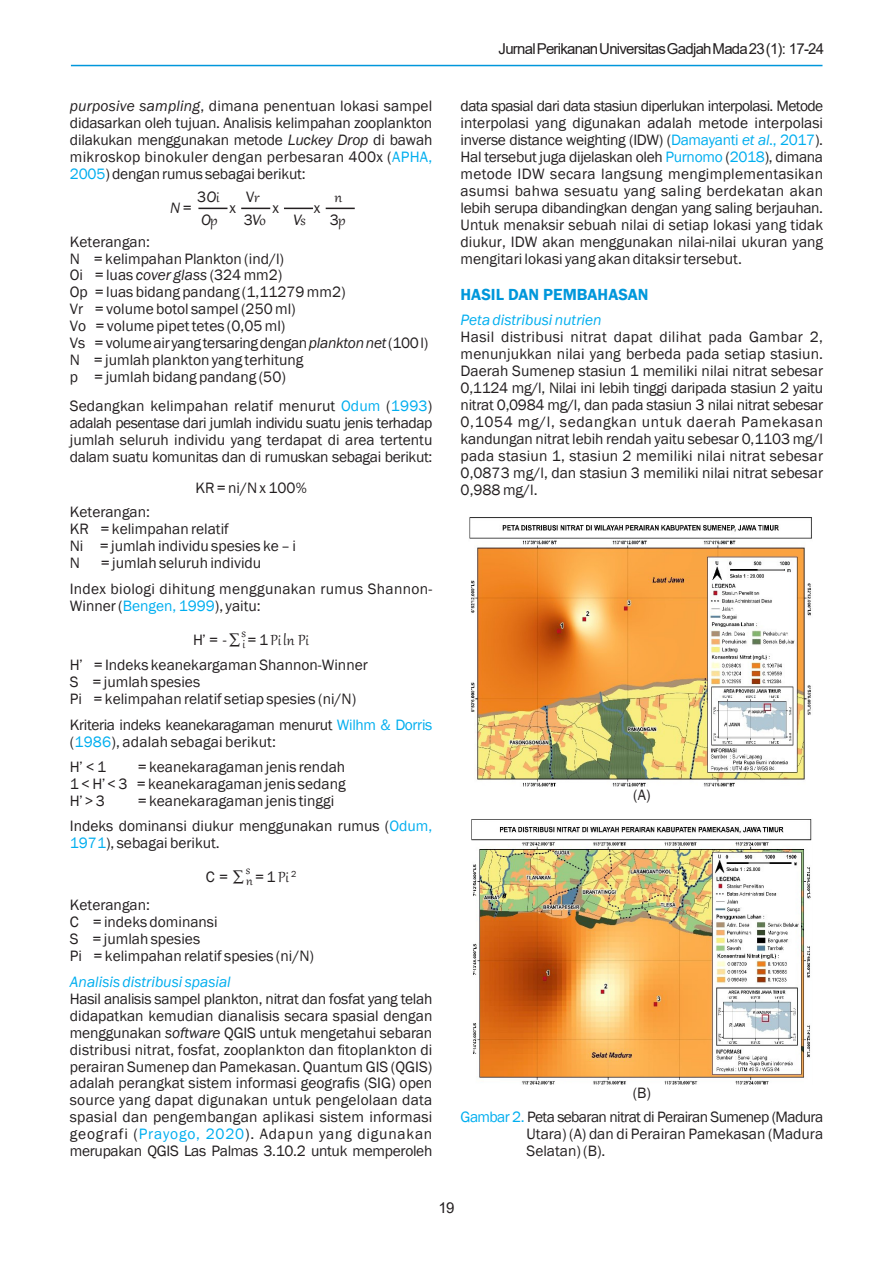
<style>
.page{position:relative;width:893px;height:1263px;background:#fff}
.page>*{position:absolute;margin:0;border:0;box-sizing:border-box;transform-origin:0 0}
.t1{font:18px "Gabriola";color:#231f20}
.t2{font:600 16.5px "Franklin Gothic";color:#0097db}
.t3{font:15.45px/17px "Franklin Gothic";color:#231f20}
.t4{font:15.45px/17px "Franklin Gothic";letter-spacing:-.025em;color:#231f20}
.t5{font:15.45px/25.5px "Franklin Gothic";letter-spacing:.02em;color:#231f20}
.t6{font:15.45px/24px "Franklin Gothic";letter-spacing:-.04em;color:#231f20;text-align:center}
.t7{font:italic 15.45px "Franklin Gothic";color:#00aeef}
.t8{font:italic 15.45px "Franklin Gothic";color:#231f20}
.t9{font:15.45px "Gabriola";color:#231f20}
.t10{font:15px "Arial";letter-spacing:-.05em;color:#231f20}
.s1{font-style:italic}
.s2{color:#00aeef}
.s3{font-family:"Gabriola";font-size:18px}
.s4{font-style:normal}
.s5{font-family:"Gabriola";font-style:normal;font-size:18px}
.s6{font-family:"Gabriola"}
.s7{font-style:italic;color:#00aeef}
</style>
<div class="page">
<svg style="left:198px;top:208px;width:29px;height:1px"></svg>
<svg style="left:284px;top:208px;width:29px;height:1px"></svg>
<svg style="left:241px;top:208px;width:29px;height:1px"></svg>
<svg style="left:326px;top:208px;width:29px;height:1px"></svg>
<img style="left:469px;top:517px;width:343px;height:270px">
<img style="left:471px;top:819px;width:341px;height:265px">
<hr style="left:71px;top:65px;width:751px;height:1px;background:#0097db">
<p class="t3" style="left:70px;top:98px;width:364px;text-align:justify"><span class="s1">purposive sampling</span>, dimana penentuan lokasi sampel didasarkan oleh tujuan. Analisis kelimpahan zooplankton dilakukan menggunakan metode <span class="s1">Luckey Drop</span> di bawah mikroskop binokuler dengan perbesaran 400x (<span class="s2">APHA, 2005</span>) dengan rumus sebagai berikut:</p>
<p class="t3" style="left:197px;top:188px;width:24px">3<span class="s1">O</span><span class="s3">i</span></p>
<p class="t3" style="left:246px;top:188px;width:15px">V<span class="s3">r</span></p>
<p class="t1" style="left:335px;top:185px;width:9px">n</p>
<p class="t8" style="left:170px;top:198px;width:23px">Ν <span class="s4">=</span></p>
<p class="t3" style="left:230px;top:199px;width:8px">x</p>
<p class="t3" style="left:272px;top:199px;width:8px">x</p>
<p class="t3" style="left:314px;top:199px;width:8px">x</p>
<p class="t8" style="left:201px;top:210px;width:18px">O<span class="s5">p</span></p>
<p class="t3" style="left:244px;top:212px;width:24px">3<span class="s1">V</span><span class="s3">o</span></p>
<p class="t8" style="left:293px;top:210px;width:14px">V<span class="s5">s</span></p>
<p class="t3" style="left:330px;top:212px;width:17px">3<span class="s3">p</span></p>
<p class="t3" style="left:70px;top:233px;width:360px">Keterangan:<br>N = kelimpahan Plankton (ind/l)<br>Oi = luas <span class="s1">cover glass</span> (324 mm2)<br>Op = luas bidang pandang (1,11279 mm2)<br>Vr = volume botol sampel (250 ml)<br>Vo = volume pipet tetes (0,05 ml)<br>Vs = volume air yang tersaring dengan <span class="s1">plankton net</span> (100 l)<br>N = jumlah plankton yang terhitung<br>p = jumlah bidang pandang (50)</p>
<p class="t3" style="left:70px;top:398px;width:364px;text-align:justify">Sedangkan kelimpahan relatif menurut <span class="s2">Odum</span> (<span class="s2">1993</span>) adalah pesentase dari jumlah individu suatu jenis terhadap jumlah seluruh individu yang terdapat di area tertentu dalam suatu komunitas dan di rumuskan sebagai berikut:</p>
<p class="t3" style="left:195px;top:480px;width:113px">KR = ni/N x 100%</p>
<p class="t3" style="left:70px;top:504px;width:228px">Keterangan:<br>KR = kelimpahan relatif<br>Ni = jumlah individu spesies ke – i<br>N</p>
<p class="t5" style="left:70px;top:551px;width:364px;text-indent:31px">= jumlah seluruh individu<br>Index biologi dihitung menggunakan rumus Shannon-</p>
<p class="t3" style="left:70px;top:597px;width:192px">Winner (<span class="s2">Bengen, 1999</span>), yaitu:</p>
<p class="t9" style="left:241px;top:622px;width:6px">s</p>
<p class="t3" style="left:70px;top:627px;width:299px;line-height:25.5px;text-indent:123px">H’ = - ∑ <sub>i</sub>= 1 <span class="s3">Pi ln Pi<br></span>H’ = Indeks keanekargaman Shannon-Winner</p>
<p class="t3" style="left:70px;top:674px;width:288px">S = jumlah spesies<br>Pi = kelimpahan relatif setiap spesies (ni/N)</p>
<p class="t4" style="left:70px;top:716px;width:364px">Kriteria indeks keanekaragaman menurut <span class="s2">Wilhm &amp; Dorris </span>(<span class="s2">1986</span>), adalah sebagai berikut:</p>
<p class="t3" style="left:70px;top:759px;width:38px">H’ &lt; 1</p>
<p class="t3" style="left:70px;top:759px;width:277px;text-align:justify;text-indent:68px">= keanekaragaman jenis rendah 1 &lt; H’ &lt; 3 = keanekaragaman jenis sedang H’ &gt; 3</p>
<p class="t3" style="left:70px;top:788px;width:364px;line-height:25.5px;text-indent:68px">= keanekaragaman jenis tinggi<br>Indeks dominansi diukur menggunakan rumus (<span class="s2">Odum,</span></p>
<p class="t3" style="left:70px;top:835px;width:151px"><span class="s2">1971</span>), sebagai berikut.</p>
<p class="t9" style="left:246px;top:859px;width:6px">s</p>
<p class="t3" style="left:206px;top:868px;width:92px">C = ∑ <span class="s6">n</span> = 1 <span class="s3">Pi</span> <sup>2</sup></p>
<p class="t3" style="left:70px;top:897px;width:246px">Keterangan:<br>C = indeks dominansi<br>S = jumlah spesies<br>Pi = kelimpahan relatif spesies (ni/N)</p>
<p class="t7" style="left:70px;top:972px;width:162px">Analisis distribusi spasial</p>
<p class="t3" style="left:70px;top:990px;width:364px;text-align:justify">Hasil analisis sampel plankton, nitrat dan fosfat yang telah didapatkan kemudian dianalisis secara spasial dengan menggunakan <span class="s1">software</span> QGIS untuk mengetahui sebaran distribusi nitrat, fosfat, zooplankton dan fitoplankton di perairan Sumenep dan Pamekasan. Quantum GIS (QGIS) adalah perangkat sistem informasi geografis (SIG) open source yang dapat digunakan untuk pengelolaan data spasial dan pengembangan aplikasi sistem informasi geografi (<span class="s2">Prayogo, 2020</span>). Adapun yang digunakan merupakan QGIS Las Palmas 3.10.2 untuk memperoleh</p>
<p class="t10" style="left:499px;top:39px;width:327px">Jurnal Perikanan Universitas Gadjah Mada 23 (1): 17-24</p>
<p class="t3" style="left:461px;top:98px;width:364px;text-align:justify">data spasial dari data stasiun diperlukan interpolasi. Metode interpolasi yang digunakan adalah metode interpolasi inverse distance weighting (IDW) (<span class="s2">Damayanti</span> <span class="s7">et al</span><span class="s2">., 2017</span>).<br>Hal tersebut juga dijelaskan oleh <span class="s2">Purnomo</span> (<span class="s2">2018</span>), dimana metode IDW secara langsung mengimplementasikan asumsi bahwa sesuatu yang saling berdekatan akan lebih serupa dibandingkan dengan yang saling berjauhan.<br>Untuk menaksir sebuah nilai di setiap lokasi yang tidak diukur, IDW akan menggunakan nilai-nilai ukuran yang mengitari lokasi yang akan ditaksir tersebut.</p>
<p class="t2" style="left:461px;top:284px;width:189px">HASIL DAN PEMBAHASAN</p>
<p class="t7" style="left:461px;top:310px;width:142px">Peta distribusi nutrien</p>
<p class="t3" style="left:461px;top:329px;width:364px;text-align:justify">Hasil distribusi nitrat dapat dilihat pada Gambar 2, menunjukkan nilai yang berbeda pada setiap stasiun.<br>Daerah Sumenep stasiun 1 memiliki nilai nitrat sebesar 0,1124 mg/l, Nilai ini lebih tinggi daripada stasiun 2 yaitu nitrat 0,0984 mg/l, dan pada stasiun 3 nilai nitrat sebesar 0,1054 mg/l, sedangkan untuk daerah Pamekasan kandungan nitrat lebih rendah yaitu sebesar 0,1103 mg/l pada stasiun 1, stasiun 2 memiliki nilai nitrat sebesar 0,0873 mg/l, dan stasiun 3 memiliki nilai nitrat sebesar 0,988 mg/l.</p>
<p class="t3" style="left:633px;top:787px;width:19px">(A)</p>
<p class="t6" style="left:461px;top:1081px;width:364px">(B)<br><span class="s2">Gambar 2.</span> Peta sebaran nitrat di Perairan Sumenep (Madura</p>
<p class="t3" style="left:526px;top:1125px;width:298px">Utara) (A) dan di Perairan Pamekasan (Madura<br>Selatan) (B).</p>
<p class="t10" style="left:438px;top:1198px;width:17px">19</p>
</div>
